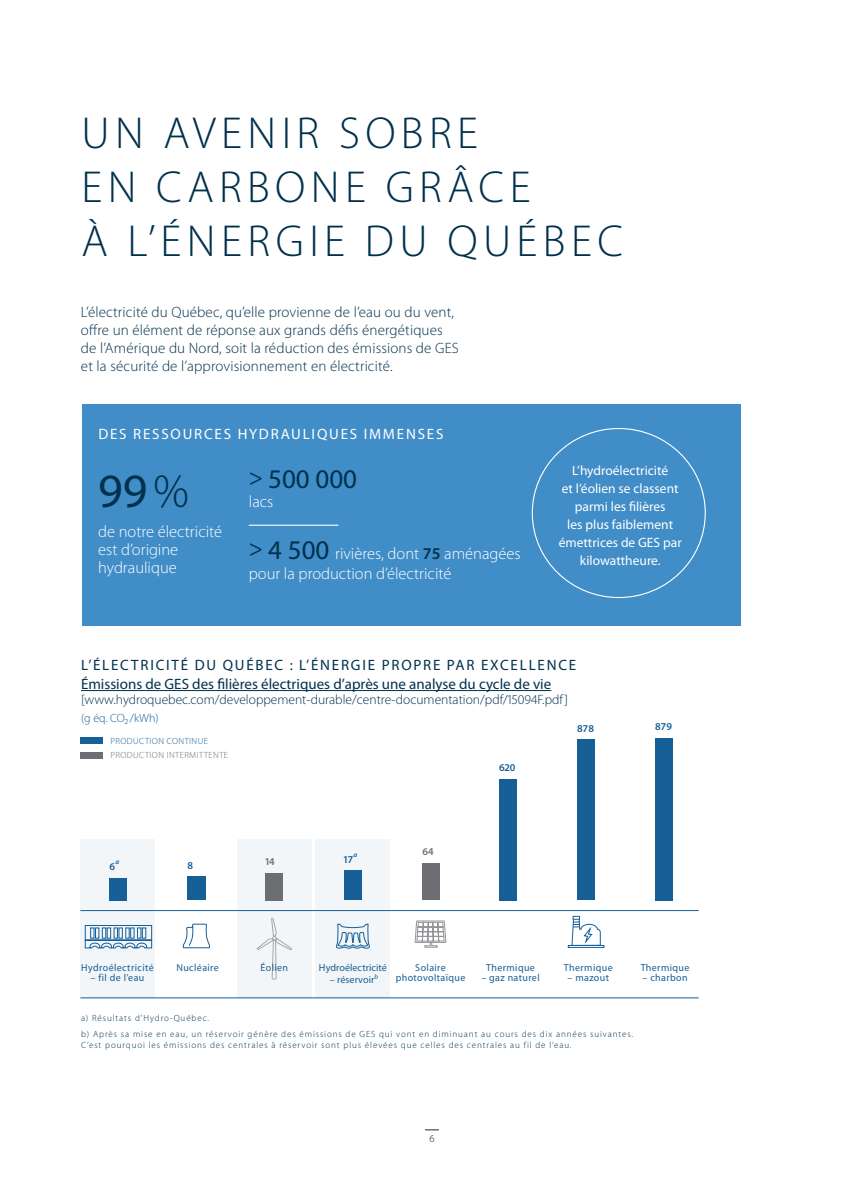
<style>
.page{position:relative;width:864px;height:1188px;background:#fff}
.page>*{position:absolute;margin:0;border:0;box-sizing:border-box;transform-origin:0 0}
.t1{font:48px "Myriad Pro";color:#00314d}
.t2{font:300 45px/54px "Myriad Pro";letter-spacing:.12em;color:#00314d}
.t3{font:27px "Myriad Pro";color:#00314d}
.t4{font:300 16.5px/18px "Myriad Pro";color:#fff}
.t5{font:300 15px/18px "Myriad Pro";letter-spacing:.01em;color:#00314d}
.t6{font:15px/19.5px "Myriad Pro";color:#00314d}
.t7{font:15px "Myriad Pro";letter-spacing:.12em;color:#fff}
.t8{font:13.5px/18px "Myriad Pro";color:#fff;text-align:center}
.t9{font:300 13.5px "Myriad Pro";color:#00314d}
.t10{font:300 12px "Myriad Pro";color:#175f97}
.t11{font:600 10.5px "Myriad Pro";letter-spacing:.05em;color:#175f97}
.t12{font:600 10.5px "Myriad Pro";color:#6d6e71}
.t13{font:300 10.5px "Myriad Pro";color:#00314d}
.t14{font:10.2px/10.5px "Myriad Pro";letter-spacing:.04em;color:#175f97;text-align:center}
.t15{font:10.2px "Myriad Pro";color:#175f97}
.t16{font:300 9px/15.3px "Myriad Pro";letter-spacing:.1em;color:#00314d}
.t17{font:300 9px "Myriad Pro";letter-spacing:.045em;color:#6d6e71}
.t18{font:300 9px "Myriad Pro";letter-spacing:.045em;color:#175f97}
.t19{font:italic 600 7.05px "Myriad Pro";color:#175f97}
.s1{font-weight:300}
.s2{font-size:24px}
.s3{font-weight:400;font-size:27px;color:#00314d}
.s4{font-weight:600;color:#00314d}
</style>
<div class="page">
<svg style="left:425px;top:1130px;width:14px;height:1px"></svg>
<div style="left:81px;top:840px;width:74px;height:158px;background:#f2f6f9"></div>
<div style="left:237px;top:840px;width:75px;height:158px;background:#f2f6f9"></div>
<div style="left:316px;top:840px;width:74px;height:158px;background:#f2f6f9"></div>
<hr style="left:81px;top:690px;width:470px;height:1px;background:#00314d">
<hr style="left:80px;top:998px;width:619px;height:1px;background:#175f97">
<div style="left:80px;top:752px;width:23px;height:6px;background:#6d6e71"></div>
<div style="left:80px;top:737px;width:23px;height:7px;background:#175f97"></div>
<div style="left:655px;top:738px;width:18px;height:162px;background:#175f97"></div>
<div style="left:577px;top:739px;width:18px;height:161px;background:#175f97"></div>
<div style="left:499px;top:779px;width:18px;height:121px;background:#175f97"></div>
<div style="left:422px;top:864px;width:18px;height:36px;background:#6d6e71"></div>
<div style="left:265px;top:873px;width:18px;height:27px;background:#6d6e71"></div>
<svg style="left:183px;top:923px;width:28px;height:26px"></svg>
<div style="left:187px;top:877px;width:18px;height:23px;background:#175f97"></div>
<div style="left:109px;top:878px;width:18px;height:22px;background:#175f97"></div>
<svg style="left:256px;top:911px;width:36px;height:69px"></svg>
<svg style="left:414px;top:911px;width:33px;height:37px"></svg>
<svg style="left:568px;top:916px;width:37px;height:32px"></svg>
<svg style="left:85px;top:925px;width:67px;height:24px"></svg>
<hr style="left:80px;top:910px;width:619px;height:1px;background:#175f97">
<div style="left:344px;top:870px;width:18px;height:30px;background:#175f97"></div>
<svg style="left:336px;top:924px;width:34px;height:25px"></svg>
<div style="left:82px;top:405px;width:659px;height:221px;background:#418dc7"></div>
<hr style="left:249px;top:525px;width:89px;height:1px;background:#fff">
<h2 class="t2" style="left:81px;top:107px;width:543px">UN AVENIR SOBRE<br>EN CARBONE GRÂCE<br>À L’ÉNERGIE DU QUÉBEC</h2>
<p class="t5" style="left:81px;top:303px;width:379px">L’électricité du Québec, qu’elle provienne de l’eau ou du vent, offre un élément de réponse aux grands défis énergétiques de l’Amérique du Nord, soit la réduction des émissions de GES et la sécurité de l’approvisionnement en électricité.</p>
<h3 class="t7" style="left:98px;top:426px;width:347px">DES RESSOURCES HYDRAULIQUES IMMENSES</h3>
<h1 class="t1" style="left:98px;top:465px;width:92px">99<span class="s1">%</span></h1>
<h3 class="t4" style="left:98px;top:523px;width:125px">de notre électricité est d’origine hydraulique</h3>
<h3 class="t3" style="left:249px;top:464px;width:110px"><span class="s2">&gt;</span> 500 000</h3>
<h3 class="t4" style="left:249px;top:493px;width:26px">lacs</h3>
<h3 class="t4" style="left:249px;top:544px;width:273px;line-height:19.5px"><sup>&gt;</sup> <span class="s3">4 500</span> rivières, dont <span class="s4">75</span> aménagées pour la production d’électricité</h3>
<h3 class="t8" style="left:559px;top:462px;width:125px">L’hydroélectricité<br>et l’éolien se classent parmi les filières<br>les plus faiblement émettrices de GES par kilowattheure.</h3>
<h3 class="t6" style="left:81px;top:655px;width:497px">L’ÉLECTRICITÉ DU QUÉBEC : L’ÉNERGIE PROPRE PAR EXCELLENCE<br>Émissions de GES des filières électriques d’après une analyse du cycle de vie</h3>
<h3 class="t9" style="left:81px;top:692px;width:489px">[www.hydroquebec.com/developpement-durable/centre-documentation/pdf/15094F.pdf ]</h3>
<h3 class="t10" style="left:81px;top:711px;width:79px">(g éq. CO2/kWh)</h3>
<p class="t11" style="left:577px;top:723px;width:18px">878</p>
<p class="t11" style="left:655px;top:721px;width:18px">879</p>
<p class="t18" style="left:111px;top:736px;width:99px">PRODUCTION CONTINUE</p>
<p class="t17" style="left:111px;top:750px;width:119px">PRODUCTION INTERMITTENTE</p>
<p class="t19" style="left:116px;top:858px;width:5px">a</p>
<p class="t11" style="left:109px;top:861px;width:7px">6</p>
<p class="t11" style="left:187px;top:860px;width:7px">8</p>
<p class="t12" style="left:265px;top:856px;width:11px">14</p>
<p class="t19" style="left:353px;top:850px;width:5px">a</p>
<p class="t11" style="left:344px;top:854px;width:10px">17</p>
<p class="t12" style="left:422px;top:846px;width:13px">64</p>
<p class="t11" style="left:499px;top:762px;width:18px">620</p>
<p class="t14" style="left:81px;top:962px;width:74px">Hydroélectricité</p>
<p class="t14" style="left:91px;top:973px;width:55px">– fil de l’eau</p>
<p class="t14" style="left:176px;top:962px;width:44px">Nucléaire</p>
<p class="t14" style="left:261px;top:962px;width:29px">Éolien</p>
<p class="t14" style="left:396px;top:962px;width:71px">Solaire photovoltaïque</p>
<p class="t14" style="left:564px;top:962px;width:50px">Thermique</p>
<p class="t15" style="left:319px;top:962px;width:69px">Hydroélectricité</p>
<p class="t15" style="left:330px;top:974px;width:50px">– réservoir<sup>b</sup></p>
<p class="t14" style="left:486px;top:962px;width:50px">Thermique</p>
<p class="t14" style="left:481px;top:973px;width:60px">– gaz naturel</p>
<p class="t14" style="left:568px;top:973px;width:43px">– mazout</p>
<p class="t14" style="left:641px;top:962px;width:50px">Thermique</p>
<p class="t14" style="left:642px;top:973px;width:47px">– charbon</p>
<p class="t16" style="left:81px;top:1011px;width:554px">a) Résultats d’Hydro-Québec.<br>b) Après sa mise en eau, un réservoir génère des émissions de GES qui vont en diminuant au cours des dix années suivantes.</p>
<p class="t16" style="left:81px;top:1037px;width:492px">C’est pourquoi les émissions des centrales à réservoir sont plus élevées que celles des centrales au fil de l’eau.</p>
<p class="t13" style="left:429px;top:1133px;width:7px">6</p>
</div>
